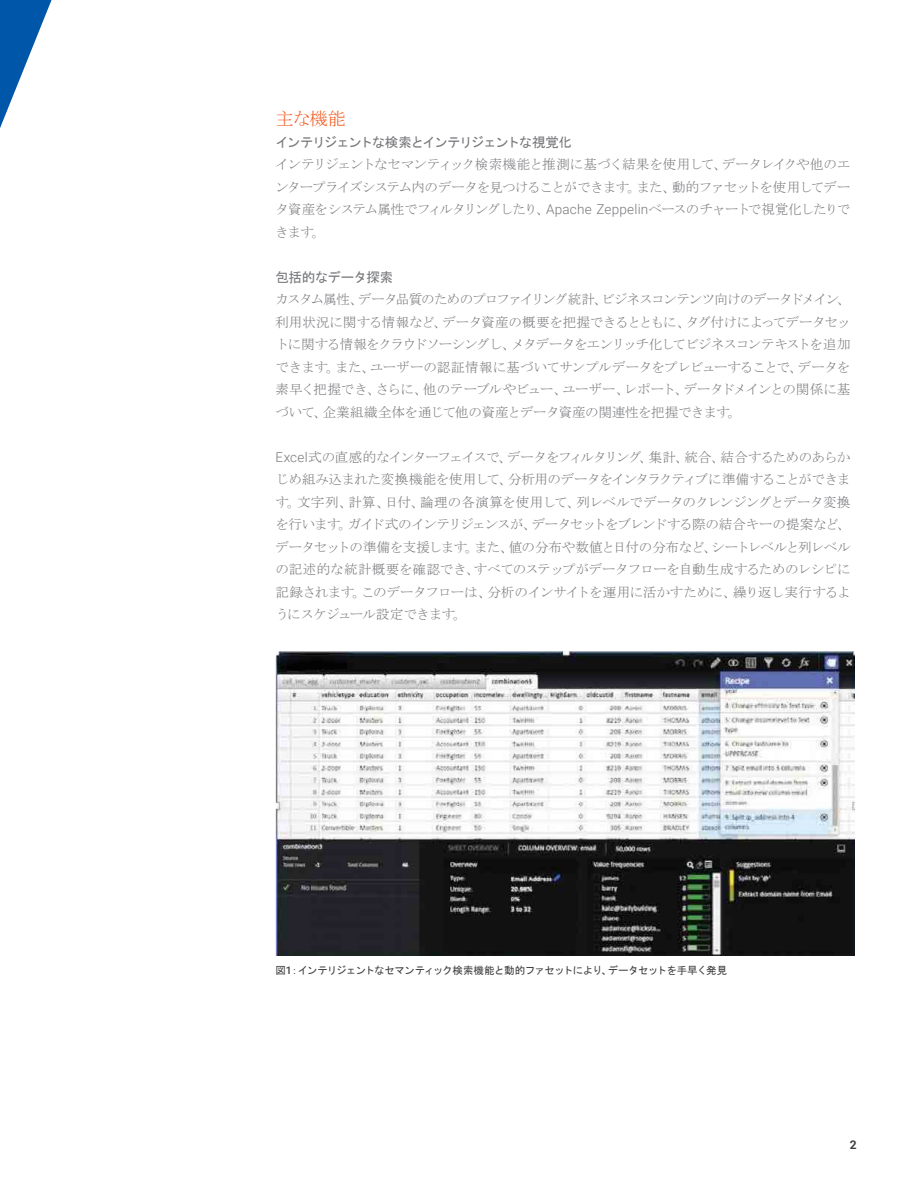
<style>
.page{position:relative;width:918px;height:1188px;background:#fff}
.page>*{position:absolute;margin:0;border:0;box-sizing:border-box;transform-origin:0 0}
.t1{font:18px "MS Mincho";color:#f15a21}
.t2{font:13.5px/22.5px "MS Mincho";letter-spacing:-.04em;color:#77787b;text-align:justify}
.t3{font:13.5px "MS Gothic";letter-spacing:-.1em;color:#77787b}
.t4{font:13.5px "MS Gothic";letter-spacing:-.035em;color:#77787b}
.t5{font:700 12px "Roboto";color:#404042}
.t6{font:10.5px "MS Gothic";letter-spacing:-.06em;color:#404042}
.s1{font-family:"Roboto";font-weight:300}
.s2{font-family:"Roboto";font-weight:500}
</style>
<div class="page">
<svg style="left:0;top:0;width:52px;height:128px"></svg>
<img style="left:275px;top:652px;width:579px;height:304px">
<h1 class="t1" style="left:275px;top:110px;width:72px">主な機能</h1>
<p class="t3" style="left:275px;top:135px;width:298px">インテリジェントな検索とインテリジェントな視覚化</p>
<p class="t2" style="left:275px;top:153px;width:577px">インテリジェントなセマンティック検索機能と推測に基づく結果を使用して、データレイクや他のエンタープライズシステム内のデータを見つけることができます。また、動的ファセットを使用してデータ資産をシステム属性でフィルタリングしたり、<span class="s1">Apache Zeppelin</span>ベースのチャートで視覚化したりできます。</p>
<p class="t4" style="left:275px;top:270px;width:119px">包括的なデータ探索</p>
<p class="t2" style="left:275px;top:288px;width:577px">カスタム属性、データ品質のためのプロファイリング統計、ビジネスコンテンツ向けのデータドメイン、利用状況に関する情報など、データ資産の概要を把握できるとともに、タグ付けによってデータセットに関する情報をクラウドソーシングし、メタデータをエンリッチ化してビジネスコンテキストを追加できます。また、ユーザーの認証情報に基づいてサンプルデータをプレビューすることで、データを素早く把握でき、さらに、他のテーブルやビュー、ユーザー、レポート、データドメインとの関係に基づいて、企業組織全体を通じて他の資産とデータ資産の関連性を把握できます。</p>
<p class="t2" style="left:275px;top:446px;width:577px"><span class="s1">Excel</span>式の直感的なインターフェイスで、データをフィルタリング、集計、統合、結合するためのあらかじめ組み込まれた変換機能を使用して、分析用のデータをインタラクティブに準備することができます。文字列、計算、日付、論理の各演算を使用して、列レベルでデータのクレンジングとデータ変換を行います。ガイド式のインテリジェンスが、データセットをブレンドする際の結合キーの提案など、データセットの準備を支援します。また、値の分布や数値と日付の分布など、シートレベルと列レベルの記述的な統計概要を確認でき、すべてのステップがデータフローを自動生成するためのレシピに記録されます。このデータフローは、分析のインサイトを運用に活かすために、繰り返し実行するようにスケジュール設定できます。</p>
<p class="t6" style="left:275px;top:965px;width:453px">図<span class="s2">1</span>：インテリジェントなセマンティック検索機能と動的ファセットにより、データセットを手早く発見</p>
<p class="t5" style="left:850px;top:1136px;width:8px">2</p>
</div>
